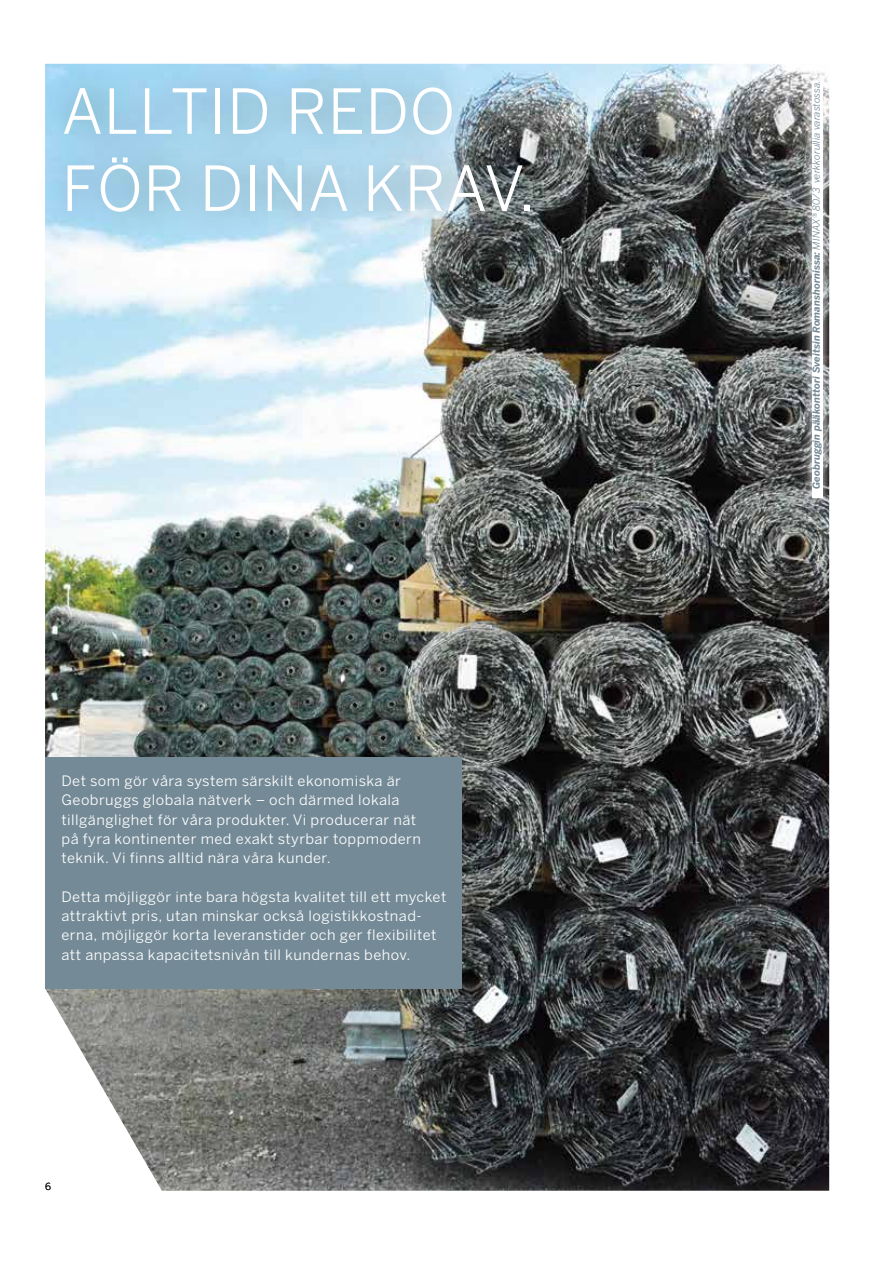
<style>
.page{position:relative;width:893px;height:1263px;background:#fff}
.page>*{position:absolute;margin:0;border:0;box-sizing:border-box;transform-origin:0 0}
.t1{font:61.5px/77.1px "Benton Sans";letter-spacing:.01em;color:#fff}
.t2{font:14.25px/19.2px "Benton Sans";letter-spacing:.03em;color:#fff}
.t3{font:italic 700 9.75px "Benton Sans";color:#748a96}
.t4{font:9.75px "Benton Sans";color:#000}
.s1{font-weight:400}
</style>
<div class="page">
<img style="left:45px;top:64px;width:784px;height:1127px">
<div style="left:33px;top:53px;width:528px;height:193px;background:#000;opacity:.4"></div>
<svg style="left:800px;top:69px;width:30px;height:440px;background:#8b8d8d"></svg>
<div style="left:812px;top:81px;width:11px;height:416px;background:#fff"></div>
<div style="left:45px;top:757px;width:416px;height:231px;background:#748a96"></div>
<h1 class="t1" style="left:62px;top:72px;width:475px">ALLTID REDO<br>FÖR DINA KRAV.</h1>
<p class="t3" style="left:810px;top:489px;width:410px;rotate:-90deg">Geobruggin pääkonttori Sveitsin Romanshornissa: <span class="s1">MINAX® 80/3 verkkorullia varastossa.</span></p>
<p class="t2" style="left:62px;top:771px;width:361px">Det som gör våra system särskilt ekonomiska är Geobruggs globala nätverk – och därmed lokala tillgänglighet för våra produkter. Vi producerar nät på fyra kontinenter med exakt styrbar toppmodern teknik. Vi finns alltid nära våra kunder.</p>
<p class="t2" style="left:62px;top:887px;width:386px">Detta möjliggör inte bara högsta kvalitet till ett mycket attraktivt pris, utan minskar också logistikkostnad&shy;erna, möjliggör korta leveranstider och ger flexibilitet att anpassa kapacitetsnivån till kundernas behov.</p>
<p class="t4" style="left:45px;top:1181px;width:7px">6</p>
</div>
